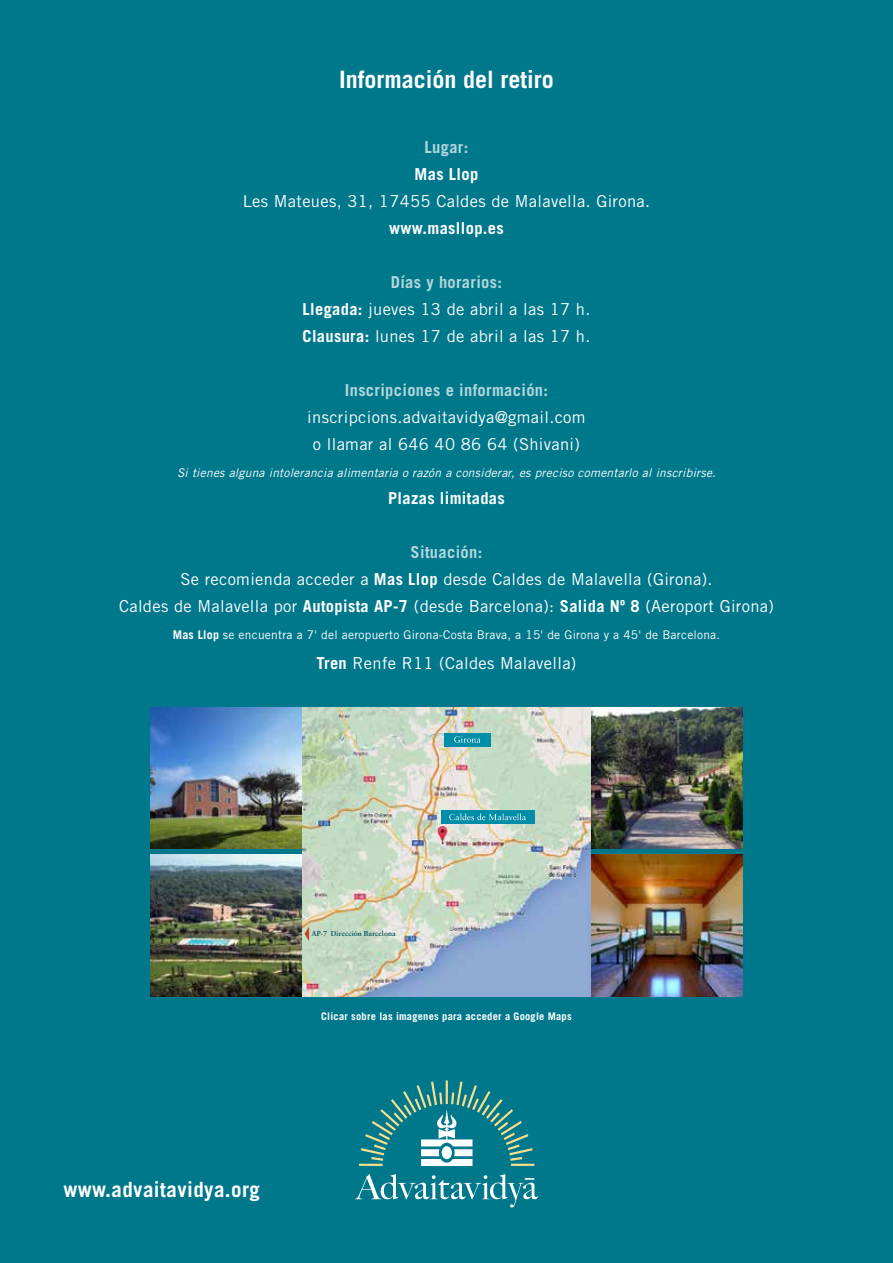
<style>
.page{position:relative;width:893px;height:1263px;background:#00788c}
.page>*{position:absolute;margin:0;border:0;box-sizing:border-box;transform-origin:0 0}
.t1{font:700 24px "Trade Gothic";color:#fff}
.t2{font:700 21px "Trade Gothic";letter-spacing:.02em;color:#fff}
.t3{font:16.5px/27px "Trade Gothic";letter-spacing:.02em;color:#fff;text-align:center}
.t4{font:700 16.5px "Trade Gothic";letter-spacing:.02em;color:#fff}
.t5{font:700 16.5px "Trade Gothic";letter-spacing:.02em;color:rgb(255 255 255/.7)}
.t6{font:italic 12px "Trade Gothic";letter-spacing:.02em;color:#fff}
.t7{font:12px "Trade Gothic";letter-spacing:.02em;color:#fff}
.t8{font:700 10.5px "Trade Gothic";letter-spacing:.02em;color:#fff}
.t9{font:700 7.2px "Sabon";letter-spacing:.015em;color:#004f58}
.s1{font-weight:700;color:rgb(255 255 255/.7)}
.s2{font-weight:700}
</style>
<div class="page">
<svg style="left:355px;top:1080px;width:183px;height:127px"></svg>
<img style="left:151px;top:707px;width:151px;height:142px">
<img style="left:151px;top:855px;width:151px;height:141px">
<img style="left:591px;top:855px;width:151px;height:141px">
<img style="left:591px;top:707px;width:151px;height:142px">
<img style="left:302px;top:707px;width:289px;height:289px">
<div style="left:444px;top:733px;width:46px;height:13px;background:#008da8"></div>
<svg style="left:454px;top:736px;width:26px;height:7px"></svg>
<div style="left:441px;top:810px;width:94px;height:14px;background:#008da8"></div>
<svg style="left:449px;top:813px;width:77px;height:7px"></svg>
<svg style="left:304px;top:926px;width:5px;height:15px"></svg>
<h1 class="t1" style="left:339px;top:65px;width:216px">Información del retiro</h1>
<p class="t5" style="left:425px;top:137px;width:45px">Lugar:</p>
<p class="t4" style="left:415px;top:164px;width:65px">Mas Llop</p>
<p class="t3" style="left:243px;top:187px;width:409px">Les Mateues, 31, 17455 Caldes de Malavella. Girona.</p>
<p class="t4" style="left:389px;top:218px;width:116px">www.masllop.es</p>
<p class="t3" style="left:302px;top:268px;width:289px"><span class="s1">Días y horarios:<br></span><span class="s2">Llegada:</span> jueves 13 de abril a las 17 h.<br><span class="s2">Clausura:</span> lunes 17 de abril a las 17 h.</p>
<p class="t5" style="left:345px;top:380px;width:205px">Inscripciones e información:</p>
<p class="t3" style="left:307px;top:403px;width:280px">inscripcions.advaitavidya@gmail.com o llamar al 646 40 86 64 (Shivani)</p>
<p class="t6" style="left:177px;top:465px;width:540px">Si tienes alguna intolerancia alimentaria o razón a considerar, es preciso comentarlo al inscribirse.</p>
<p class="t4" style="left:388px;top:488px;width:118px">Plazas limitadas</p>
<p class="t3" style="left:119px;top:538px;width:656px"><span class="s1">Situación:<br></span>Se recomienda acceder a <span class="s2">Mas Llop</span> desde Caldes de Malavella (Girona).<br>Caldes de Malavella por <span class="s2">Autopista AP-7</span> (desde Barcelona): <span class="s2">Salida Nº 8</span> (Aeroport Girona)</p>
<p class="t7" style="left:173px;top:627px;width:549px"><span class="s2">Mas Llop</span> se encuentra a 7' del aeropuerto Girona-Costa Brava, a 15' de Girona y a 45' de Barcelona.</p>
<p class="t3" style="left:317px;top:649px;width:261px"><span class="s2">Tren</span> Renfe R11 (Caldes Malavella)</p>
<p class="t9" style="left:311px;top:929px;width:86px">AP-7 Dirección Barcelona</p>
<p class="t8" style="left:321px;top:1009px;width:252px">Clicar sobre las imagenes para acceder a Google Maps</p>
<p class="t2" style="left:63px;top:1177px;width:198px">www.advaitavidya.org</p>
</div>
